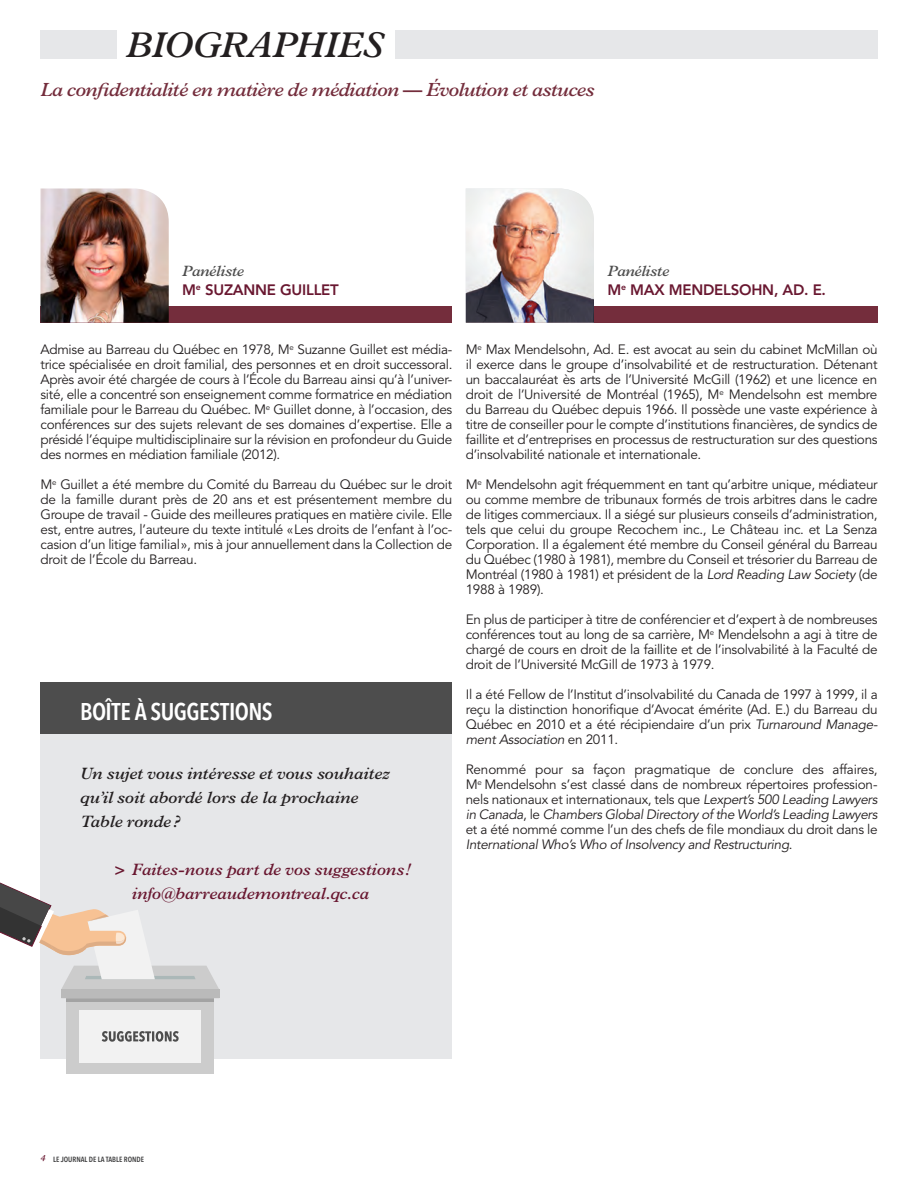
<style>
.page{position:relative;width:918px;height:1188px;background:#fff}
.page>*{position:absolute;margin:0;border:0;box-sizing:border-box;transform-origin:0 0}
.t1{font:italic 600 36px "Plantin Std";letter-spacing:-.025em;color:#231f20}
.Texte_TABLEAUF{font:600 condensed 24px "Avenir Next LT Pro";letter-spacing:-.025em;color:#fff}
.t2{font:italic 600 19.2px "Plantin Std";letter-spacing:-.03em;color:#742d3c}
.PLAIN{font:italic 600 16.5px/24px "Plantin Std";letter-spacing:-.005em;color:#231f20}
.PLAIN-2{font:italic 600 16.5px/24px "Plantin Std";letter-spacing:-.005em;color:#691730}
.t3{font:800 15px/18.8px "Avenir LT Std";letter-spacing:-.015em;color:#691730}
.TEXTE_paragraphe_-_c{font:13.5px/15px "Avenir LT Std";letter-spacing:-.02em;color:#231f20;text-align:justify}
.t4{font:600 condensed 7.5px "Avenir Next LT Pro";color:#3e3e3f}
.s1{font-family:"Plantin Std";font-weight:600;font-style:italic;color:#4d4d4d}
.s2{font-style:italic}
.s3{font-family:"Plantin Std";font-style:italic;font-stretch:normal;font-size:9px;color:#691730}
</style>
<div class="page">
<div style="left:395px;top:30px;width:483px;height:28px;background:#e6e7e9"></div>
<div style="left:40px;top:30px;width:77px;height:28px;background:#e6e7e9"></div>
<div style="left:40px;top:306px;width:412px;height:17px;background:#742d3c"></div>
<img style="left:40px;top:189px;width:129px;height:134px">
<div style="left:466px;top:306px;width:412px;height:17px;background:#742d3c"></div>
<div style="left:40px;top:690px;width:412px;height:369px;background:#e6e7e9"></div>
<div style="left:40px;top:683px;width:412px;height:51px;background:#4d4d4d"></div>
<div style="left:67px;top:999px;width:147px;height:75px;background:#ccc"></div>
<hr style="left:67px;top:998px;width:147px;height:3px;background:#a3a3a3">
<div style="left:79px;top:1010px;width:122px;height:53px;background:#f2f2f2"></div>
<svg style="left:0;top:882px;width:219px;height:116px"></svg>
<svg style="left:102px;top:1031px;width:77px;height:11px"></svg>
<img style="left:466px;top:189px;width:128px;height:134px">
<p class="t1" style="left:126px;top:24px;width:259px">BIOGRAPHIES</p>
<p class="t2" style="left:40px;top:79px;width:556px">La confidentialité en matière de médiation — Évolution et astuces</p>
<p class="t3" style="left:182px;top:262px;width:158px"><span class="s1">Panéliste<br></span>M<sup>e</sup> SUZANNE GUILLET</p>
<p class="t3" style="left:608px;top:262px;width:220px"><span class="s1">Panéliste<br></span>M<sup>e</sup> MAX MENDELSOHN, AD. E.</p>
<p class="TEXTE_paragraphe_-_c" style="left:40px;top:342px;width:413px">Admise au Barreau du Québec en 1978, M<sup>e</sup> Suzanne Guillet est média&shy;trice spécialisée en droit familial, des personnes et en droit successoral.<br>Après avoir été chargée de cours à l’École du Barreau ainsi qu’à l’univer&shy;sité, elle a concentré son enseignement comme formatrice en médiation familiale pour le Barreau du Québec. M<sup>e</sup> Guillet donne, à l’occasion, des conférences sur des sujets relevant de ses domaines d’expertise. Elle a présidé l’équipe multidisciplinaire sur la révision en profondeur du Guide des normes en médiation familiale (2012).</p>
<p class="TEXTE_paragraphe_-_c" style="left:40px;top:477px;width:413px">M<sup>e</sup> Guillet a été membre du Comité du Barreau du Québec sur le droit de la famille durant près de 20 ans et est présentement membre du Groupe de travail - Guide des meilleures pratiques en matière civile. Elle est, entre autres, l’auteure du texte intitulé «Les droits de l’enfant à l’oc&shy;casion d’un litige familial», mis à jour annuellement dans la Collection de droit de l’École du Barreau.</p>
<p class="Texte_TABLEAUF" style="left:80px;top:697px;width:194px">BOÎTE À SUGGESTIONS</p>
<p class="PLAIN" style="left:80px;top:761px;width:311px">Un sujet vous intéresse et vous souhaitez qu’il soit abordé lors de la prochaine<br>Table ronde?</p>
<p class="PLAIN-2" style="left:132px;top:857px;width:280px;text-indent:-18px">&gt; Faites-nous part de vos suggestions! info@barreaudemontreal.qc.ca</p>
<p class="TEXTE_paragraphe_-_c" style="left:466px;top:342px;width:413px">M<sup>e</sup> Max Mendelsohn, Ad. E. est avocat au sein du cabinet McMillan où il exerce dans le groupe d’insolvabilité et de restructuration. Détenant un baccalauréat ès arts de l’Université McGill (1962) et une licence en droit de l’Université de Montréal (1965), M<sup>e</sup> Mendelsohn est membre du Barreau du Québec depuis 1966. Il possède une vaste expérience à titre de conseiller pour le compte d’institutions financières, de syndics de faillite et d’entreprises en processus de restructuration sur des questions d’insolvabilité nationale et internationale.</p>
<p class="TEXTE_paragraphe_-_c" style="left:466px;top:477px;width:413px">M<sup>e</sup> Mendelsohn agit fréquemment en tant qu’arbitre unique, médiateur ou comme membre de tribunaux formés de trois arbitres dans le cadre de litiges commerciaux. Il a siégé sur plusieurs conseils d’administration, tels que celui du groupe Recochem inc., Le Château inc. et La Senza Corporation. Il a également été membre du Conseil général du Barreau du Québec (1980 à 1981), membre du Conseil et trésorier du Barreau de Montréal (1980 à 1981) et président de la <span class="s2">Lord Reading Law Society</span> (de 1988 à 1989).</p>
<p class="TEXTE_paragraphe_-_c" style="left:466px;top:612px;width:413px">En plus de participer à titre de conférencier et d’expert à de nombreuses conférences tout au long de sa carrière, M<sup>e</sup> Mendelsohn a agi à titre de chargé de cours en droit de la faillite et de l’insolvabilité à la Faculté de droit de l’Université McGill de 1973 à 1979.</p>
<p class="TEXTE_paragraphe_-_c" style="left:466px;top:687px;width:413px">Il a été Fellow de l’Institut d’insolvabilité du Canada de 1997 à 1999, il a reçu la distinction honorifique d’Avocat émérite (Ad. E.) du Barreau du Québec en 2010 et a été récipiendaire d’un prix <span class="s2">Turnaround Manage&shy;ment Association</span> en 2011.</p>
<p class="TEXTE_paragraphe_-_c" style="left:466px;top:762px;width:413px">Renommé pour sa façon pragmatique de conclure des affaires, M<sup>e</sup> Mendelsohn s’est classé dans de nombreux répertoires profession&shy;nels nationaux et internationaux, tels que <span class="s2">Lexpert’s 500 Leading Lawyers in Canada</span>, le <span class="s2">Chambers Global Directory of the World’s Leading Lawyers </span>et a été nommé comme l’un des chefs de file mondiaux du droit dans le <span class="s2">International Who’s Who of Insolvency and Restructuring</span>.</p>
<p class="t4" style="left:40px;top:1154px;width:105px"><span class="s3">4</span> LE JOURNAL DE LA TABLE RONDE</p>
</div>
